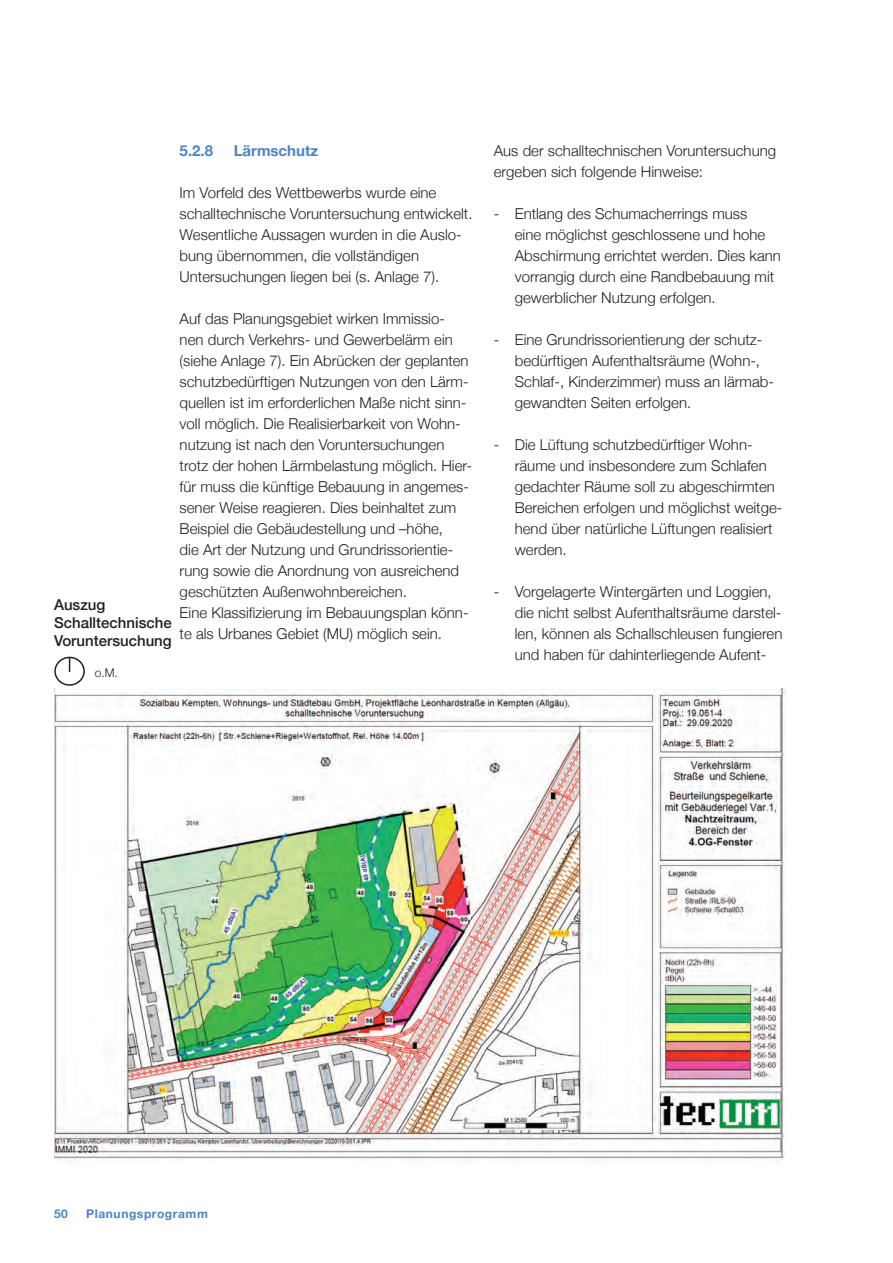
<style>
.page{position:relative;width:893px;height:1263px;background:#fff}
.page>*{position:absolute;margin:0;border:0;box-sizing:border-box;transform-origin:0 0}
.t1{font:300 15px/21px "Helvetica Neue";color:#231f20}
.t2{font:500 15px/18px "Helvetica Neue";color:#231f20}
.t3{font:700 15px "Helvetica Neue";color:#4d84c4}
.t4{font:700 12px "Helvetica Neue";letter-spacing:.05em;color:#4d84c4}
.t5{font:300 12px "Helvetica Neue";color:#231f20}
</style>
<div class="page">
<img style="left:54px;top:689px;width:732px;height:475px">
<div style="left:54px;top:657px;width:31px;height:29px;border:2px solid #231f20;border-radius:50%"></div>
<svg style="left:69px;top:657px;width:1px;height:15px"></svg>
<p class="t2" style="left:54px;top:594px;width:119px">Auszug<br>Schalltechnische<br>Voruntersuchung</p>
<p class="t5" style="left:95px;top:663px;width:25px">o.M.</p>
<p class="t3" style="left:180px;top:139px;width:35px">5.2.8</p>
<p class="t3" style="left:234px;top:139px;width:86px">Lärmschutz</p>
<p class="t1" style="left:180px;top:181px;width:294px">Im Vorfeld des Wettbewerbs wurde eine schalltechnische Voruntersuchung entwickelt.<br>Wesentliche Aussagen wurden in die Auslo&shy;bung übernommen, die vollständigen Untersuchungen liegen bei (s. Anlage 7).</p>
<p class="t1" style="left:180px;top:307px;width:294px">Auf das Planungsgebiet wirken Immissio&shy;nen durch Verkehrs- und Gewerbelärm ein (siehe Anlage 7). Ein Abrücken der geplanten schutzbedürftigen Nutzungen von den Lärm&shy;quellen ist im erforderlichen Maße nicht sinn&shy;voll möglich. Die Realisierbarkeit von Wohn&shy;nutzung ist nach den Voruntersuchungen trotz der hohen Lärmbelastung möglich. Hier&shy;für muss die künftige Bebauung in angemes&shy;sener Weise reagieren. Dies beinhaltet zum Beispiel die Gebäudestellung und –höhe,<br>die Art der Nutzung und Grundrissorientie&shy;rung sowie die Anordnung von ausreichend geschützten Außenwohnbereichen.<br>Eine Klassifizierung im Bebauungsplan könn&shy;te als Urbanes Gebiet (MU) möglich sein.</p>
<p class="t1" style="left:494px;top:139px;width:284px">Aus der schalltechnischen Voruntersuchung ergeben sich folgende Hinweise:</p>
<p class="t1" style="left:515px;top:202px;width:268px;text-indent:-21px">- Entlang des Schumacherrings muss<br>eine möglichst geschlossene und hohe Abschirmung errichtet werden. Dies kann vorrangig durch eine Randbebauung mit gewerblicher Nutzung erfolgen.</p>
<p class="t1" style="left:515px;top:328px;width:261px;text-indent:-21px">- Eine Grundrissorientierung der schutz&shy;bedürftigen Aufenthaltsräume (Wohn-, Schlaf-, Kinderzimmer) muss an lärmab&shy;gewandten Seiten erfolgen.</p>
<p class="t1" style="left:515px;top:433px;width:269px;text-indent:-21px">- Die Lüftung schutzbedürftiger Wohn&shy;räume und insbesondere zum Schlafen gedachter Räume soll zu abgeschirmten Bereichen erfolgen und möglichst weitge&shy;hend über natürliche Lüftungen realisiert werden.</p>
<p class="t1" style="left:515px;top:580px;width:269px;text-indent:-21px">- Vorgelagerte Wintergärten und Loggien, die nicht selbst Aufenthaltsräume darstel&shy;len, können als Schallschleusen fungieren und haben für dahinterliegende Aufent-</p>
<p class="t4" style="left:54px;top:1204px;width:15px">50</p>
<p class="t4" style="left:86px;top:1204px;width:123px">Planungsprogramm</p>
</div>
